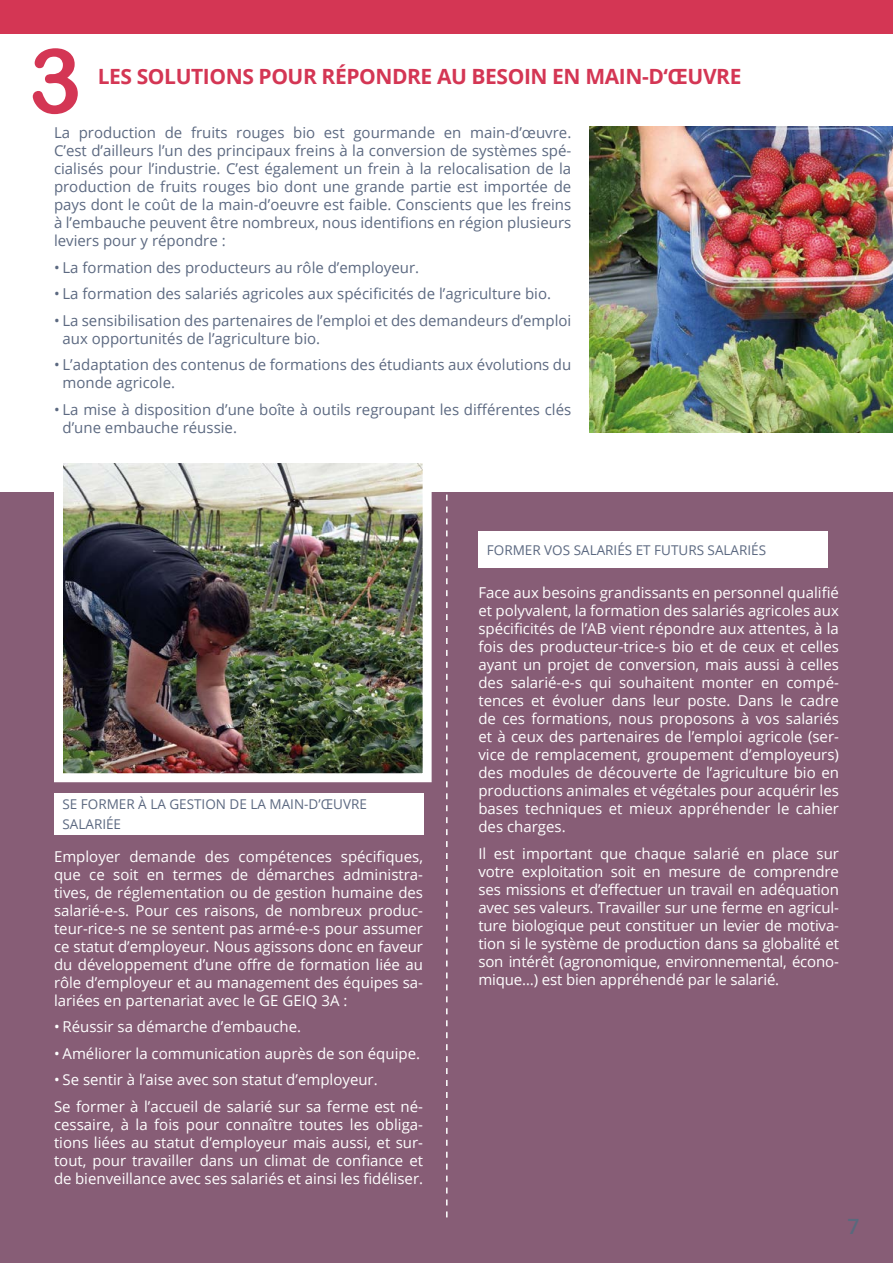
<style>
.page{position:relative;width:893px;height:1263px;background:#fff}
.page>*{position:absolute;margin:0;border:0;box-sizing:border-box;transform-origin:0 0}
.t1{font:90px "Arial Rounded MT Bold";color:#d43654}
.t2{font:700 21px "Open Sans";letter-spacing:-.02em;color:#d43654}
.t3{font:600 21px "Open Sans";color:#5a697d}
.t4{font:15px/18px "Open Sans";color:#fff;text-align:justify}
.t5{font:15px/18px "Open Sans";color:#5c6981}
.t6{font:13.5px/19.5px "Open Sans";color:#5c6981}
</style>
<div class="page">
<div style="left:0;top:0;width:893px;height:34px;background:#d43654"></div>
<div style="left:0;top:493px;width:893px;height:770px;background:#875d76"></div>
<div style="left:54px;top:793px;width:369px;height:41px;background:#fff"></div>
<div style="left:478px;top:531px;width:350px;height:37px;background:#fff"></div>
<img style="left:64px;top:463px;width:358px;height:309px">
<div style="left:54px;top:453px;width:378px;height:329px;border:9px solid #fff"></div>
<svg style="left:446px;top:492px;width:2px;height:725px"></svg>
<img style="left:589px;top:126px;width:304px;height:306px">
<h1 class="t1" style="left:28px;top:28px;width:55px">3</h1>
<h2 class="t2" style="left:98px;top:61px;width:645px">LES SOLUTIONS POUR RÉPONDRE AU BESOIN EN MAIN-D‘ŒUVRE</h2>
<p class="t5" style="left:54px;top:123px;width:519px;text-align:justify">La production de fruits rouges bio est gourmande en main-d’œuvre.<br>C’est d’ailleurs l’un des principaux freins à la conversion de systèmes spé&shy;cialisés pour l’industrie. C’est également un frein à la relocalisation de la production de fruits rouges bio dont une grande partie est importée de pays dont le coût de la main-d’oeuvre est faible. Conscients que les freins à l’embauche peuvent être nombreux, nous identifions en région plusieurs leviers pour y répondre :</p>
<p class="t5" style="left:54px;top:258px;width:367px">• La formation des producteurs au rôle d’employeur.</p>
<p class="t5" style="left:54px;top:284px;width:499px">• La formation des salariés agricoles aux spécificités de l’agriculture bio.</p>
<p class="t5" style="left:63px;top:311px;width:510px;text-indent:-9px">• La sensibilisation des partenaires de l’emploi et des demandeurs d’emploi aux opportunités de l’agriculture bio.</p>
<p class="t5" style="left:63px;top:355px;width:510px;text-indent:-9px">• L’adaptation des contenus de formations des étudiants aux évolutions du monde agricole.</p>
<p class="t5" style="left:63px;top:400px;width:510px;text-indent:-9px">• La mise à disposition d’une boîte à outils regroupant les différentes clés d’une embauche réussie.</p>
<p class="t6" style="left:63px;top:794px;width:306px">SE FORMER À LA GESTION DE LA MAIN-D’ŒUVRE<br>SALARIÉE</p>
<p class="t4" style="left:54px;top:847px;width:371px">Employer demande des compétences spécifiques, que ce soit en termes de démarches administra&shy;tives, de réglementation ou de gestion humaine des salarié-e-s. Pour ces raisons, de nombreux produc&shy;teur-rice-s ne se sentent pas armé-e-s pour assumer ce statut d’employeur. Nous agissons donc en faveur du développement d’une offre de formation liée au rôle d’employeur et au management des équipes sa&shy;lariées en partenariat avec le GE GEIQ 3A :</p>
<p class="t4" style="left:54px;top:1017px;width:249px">• Réussir sa démarche d’embauche.</p>
<p class="t4" style="left:54px;top:1044px;width:368px">• Améliorer la communication auprès de son équipe.</p>
<p class="t4" style="left:54px;top:1066px;width:371px;line-height:26.5px">• Se sentir à l’aise avec son statut d’employeur.<br>Se former à l’accueil de salarié sur sa ferme est né-</p>
<p class="t4" style="left:54px;top:1115px;width:371px">cessaire, à la fois pour connaître toutes les obliga&shy;tions liées au statut d’employeur mais aussi, et sur&shy;tout, pour travailler dans un climat de confiance et de bienveillance avec ses salariés et ainsi les fidéliser.</p>
<p class="t6" style="left:487px;top:540px;width:281px">FORMER VOS SALARIÉS ET FUTURS SALARIÉS</p>
<p class="t4" style="left:478px;top:583px;width:362px">Face aux besoins grandissants en personnel qualifié et polyvalent, la formation des salariés agricoles aux spécificités de l’AB vient répondre aux attentes, à la fois des producteur-trice-s bio et de ceux et celles ayant un projet de conversion, mais aussi à celles des salarié-e-s qui souhaitent monter en compé&shy;tences et évoluer dans leur poste. Dans le cadre de ces formations, nous proposons à vos salariés et à ceux des partenaires de l’emploi agricole (ser&shy;vice de remplacement, groupement d’employeurs) des modules de découverte de l’agriculture bio en productions animales et végétales pour acquérir les bases techniques et mieux appréhender le cahier des charges.</p>
<p class="t4" style="left:478px;top:844px;width:362px">Il est important que chaque salarié en place sur votre exploitation soit en mesure de comprendre ses missions et d’effectuer un travail en adéquation avec ses valeurs. Travailler sur une ferme en agricul&shy;ture biologique peut constituer un levier de motiva&shy;tion si le système de production dans sa globalité et son intérêt (agronomique, environnemental, écono&shy;mique…) est bien appréhendé par le salarié.</p>
<h2 class="t3" style="left:847px;top:1211px;width:13px">7</h2>
</div>
